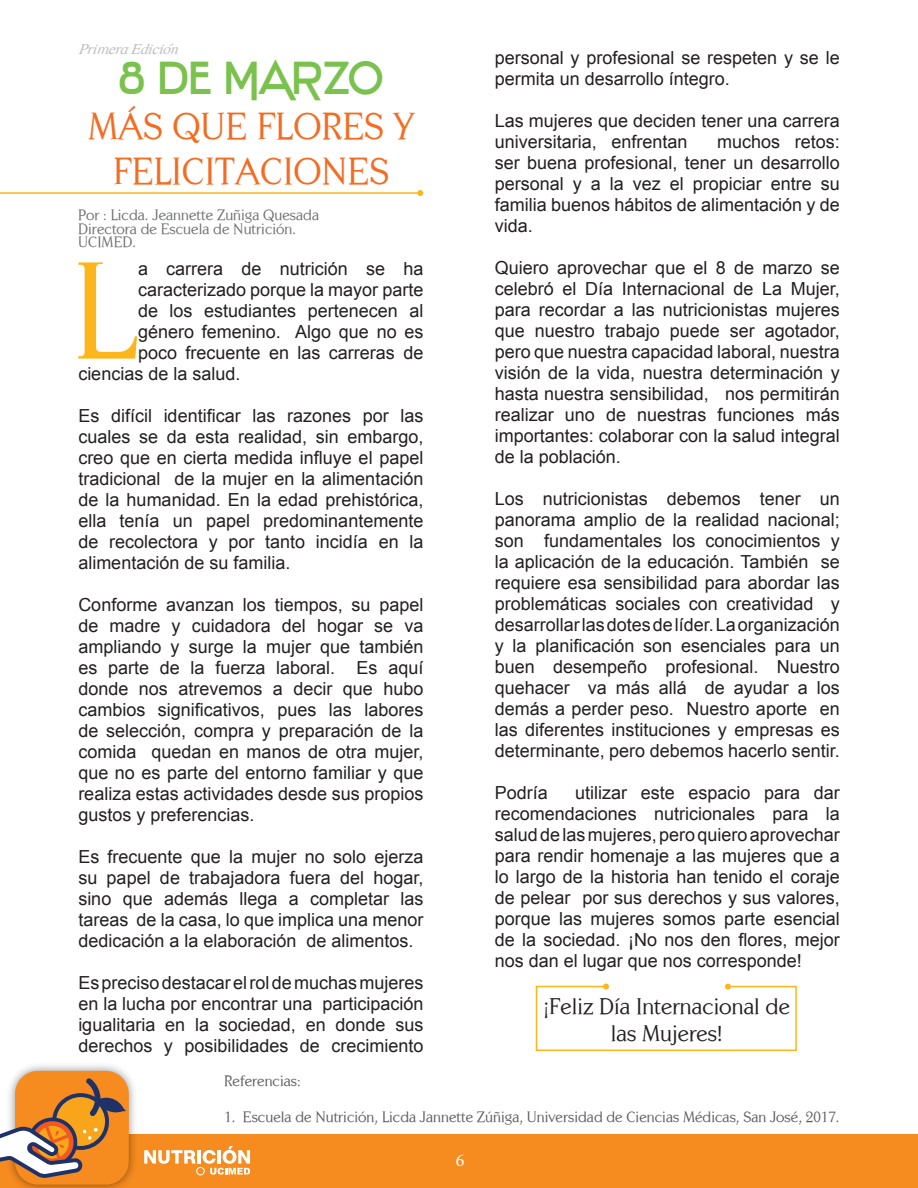
<style>
.page{position:relative;width:918px;height:1188px;background:#fff}
.page>*{position:absolute;margin:0;border:0;box-sizing:border-box;transform-origin:0 0}
.t1{font:139.5px "Centabel";color:#fcb61c}
.t2{font:45px "Stentiga";color:#7ac24d}
.t3{font:37.5px/45px "Centabel";color:#f36c21;text-align:center}
.t4{font:22.5px/27px "Centabel";color:#231f20;text-align:center}
.t5{font:18px/21px "Arial";color:#231f20;text-align:justify}
.t6{font:18px "Minion Pro";color:#fff}
.t7{font:15px "Centabel";color:#5c5c5f}
.t8{font:15px/13.5px "Centabel";color:#6c6d70}
.t9{font:15px "Happy Time Three";color:#bfbfbf}
</style>
<div class="page">
<div style="left:0;top:1134px;width:918px;height:54px;background:#f68b1f"></div>
<img style="left:15px;top:1065px;width:120px;height:123px">
<div style="left:15px;top:1071px;width:114px;height:114px;background:#f68b1f;border-radius:23px"></div>
<svg style="left:144px;top:1146px;width:106px;height:29px"></svg>
<svg style="left:0;top:1078px;width:126px;height:100px"></svg>
<hr style="left:0;top:192px;width:420px;height:2px;background:#fcb61c">
<svg style="left:417px;top:190px;width:6px;height:6px"></svg>
<svg style="left:535px;top:984px;width:262px;height:67px"></svg>
<p class="t9" style="left:78px;top:38px;width:101px">Primera Edición</p>
<h2 class="t2" style="left:119px;top:52px;width:267px">8 DE MARZO</h2>
<h3 class="t3" style="left:88px;top:103px;width:328px">MÁS QUE FLORES Y<br>FELICITACIONES</h3>
<p class="t8" style="left:78px;top:208px;width:242px">Por : Licda. Jeannette Zuñiga Quesada<br>Directora de Escuela de Nutrición.<br>UCIMED.</p>
<h1 class="t1" style="left:72px;top:230px;width:68px">L</h1>
<p class="t5" style="left:138px;top:258px;width:287px">a carrera de nutrición se ha</p>
<p class="t5" style="left:138px;top:279px;width:287px">caracterizado porque la mayor parte</p>
<p class="t5" style="left:138px;top:300px;width:287px">de los estudiantes pertenecen al</p>
<p class="t5" style="left:138px;top:321px;width:287px">género femenino. Algo que no es</p>
<p class="t5" style="left:138px;top:342px;width:287px">poco frecuente en las carreras de</p>
<p class="t5" style="left:78px;top:363px;width:164px">ciencias de la salud.</p>
<p class="t5" style="left:78px;top:405px;width:347px">Es difícil identificar las razones por las cuales se da esta realidad, sin embargo, creo que en cierta medida influye el papel tradicional de la mujer en la alimentación de la humanidad. En la edad prehistórica, ella tenía un papel predominantemente de recolectora y por tanto incidía en la alimentación de su familia.</p>
<p class="t5" style="left:78px;top:594px;width:347px">Conforme avanzan los tiempos, su papel de madre y cuidadora del hogar se va ampliando y surge la mujer que también es parte de la fuerza laboral. Es aquí donde nos atrevemos a decir que hubo cambios significativos, pues las labores de selección, compra y preparación de la comida quedan en manos de otra mujer, que no es parte del entorno familiar y que realiza estas actividades desde sus propios gustos y preferencias.</p>
<p class="t5" style="left:78px;top:846px;width:347px">Es frecuente que la mujer no solo ejerza su papel de trabajadora fuera del hogar, sino que además llega a completar las tareas de la casa, lo que implica una menor dedicación a la elaboración de alimentos.</p>
<p class="t5" style="left:78px;top:972px;width:347px">Es preciso destacar el rol de muchas mujeres en la lucha por encontrar una participación igualitaria en la sociedad, en donde sus derechos y posibilidades de crecimiento</p>
<p class="t5" style="left:495px;top:47px;width:347px">personal y profesional se respeten y se le permita un desarrollo íntegro.</p>
<p class="t5" style="left:495px;top:110px;width:347px">Las mujeres que deciden tener una carrera universitaria, enfrentan</p>
<p class="t5" style="left:495px;top:131px;width:347px;text-indent:222px">muchos retos: ser buena profesional, tener un desarrollo personal y a la vez el propiciar entre su familia buenos hábitos de alimentación y de vida.</p>
<p class="t5" style="left:495px;top:257px;width:347px">Quiero aprovechar que el 8 de marzo se celebró el Día Internacional de La Mujer, para recordar a las nutricionistas mujeres que nuestro trabajo puede ser agotador, pero que nuestra capacidad laboral, nuestra visión de la vida, nuestra determinación y hasta nuestra sensibilidad, nos permitirán realizar uno de nuestras funciones más importantes: colaborar con la salud integral de la población.</p>
<p class="t5" style="left:495px;top:489px;width:347px">Los nutricionistas debemos tener un panorama amplio de la realidad nacional; son fundamentales los conocimientos y la aplicación de la educación. También se requiere esa sensibilidad para abordar las problemáticas sociales con creatividad y desarrollar las dotes de líder. La organización y la planificación son esenciales para un buen desempeño profesional. Nuestro quehacer va más allá de ayudar a los demás a perder peso. Nuestro aporte en las diferentes instituciones y empresas es determinante, pero debemos hacerlo sentir.</p>
<p class="t5" style="left:495px;top:783px;width:55px">Podría</p>
<p class="t5" style="left:495px;top:783px;width:347px;text-indent:80px">utilizar este espacio para dar recomendaciones nutricionales para la salud de las mujeres, pero quiero aprovechar para rendir homenaje a las mujeres que a lo largo de la historia han tenido el coraje de pelear por sus derechos y sus valores, porque las mujeres somos parte esencial de la sociedad. ¡No nos den flores, mejor nos dan el lugar que nos corresponde!</p>
<p class="t4" style="left:544px;top:992px;width:248px">¡Feliz Día Internacional de las Mujeres!</p>
<p class="t7" style="left:224px;top:1072px;width:78px">Referencias:</p>
<p class="t7" style="left:224px;top:1108px;width:617px">1. Escuela de Nutrición, Licda Jannette Zúñiga, Universidad de Ciencias Médicas, San José, 2017.</p>
<p class="t6" style="left:456px;top:1148px;width:10px">6</p>
</div>
